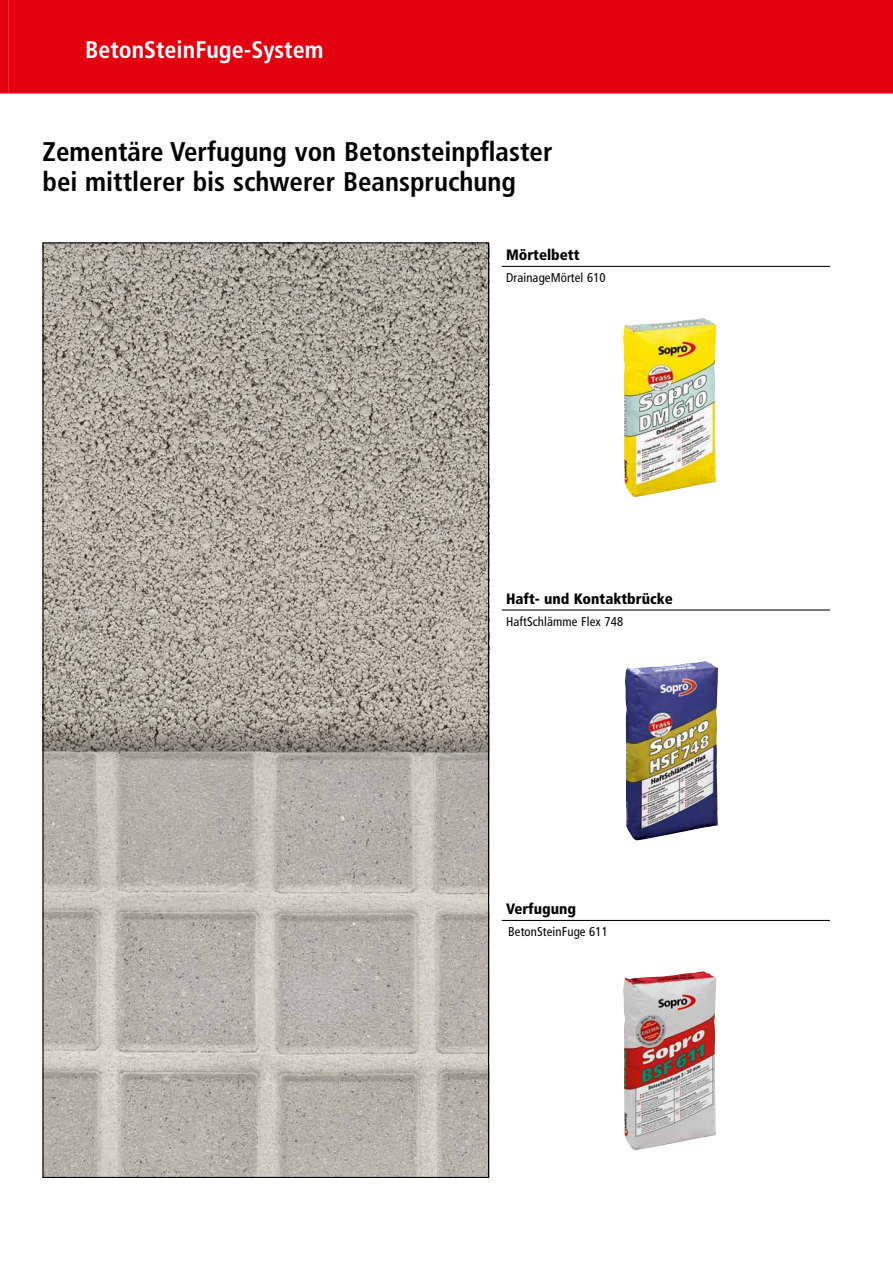
<style>
.page{position:relative;width:893px;height:1263px;background:#fff}
.page>*{position:absolute;margin:0;border:0;box-sizing:border-box;transform-origin:0 0}
.t1{font:700 condensed 30px "Frutiger LT";color:#fff}
.t2{font:700 condensed 27px/30px "Frutiger LT";color:#000}
.t3{font:700 condensed 24px "Frutiger LT";color:#fff}
.t4{font:900 condensed 15px "Frutiger LT";color:#000}
.t5{font:condensed 12.75px "Frutiger LT";letter-spacing:.01em;color:#000}
</style>
<div class="page">
<svg style="left:0;top:0;width:8px;height:94px"></svg>
<div style="left:8px;top:0;width:885px;height:94px;background:#e3000f"></div>
<img style="left:45px;top:244px;width:442px;height:932px">
<img style="left:625px;top:661px;width:93px;height:179px">
<img style="left:623px;top:971px;width:93px;height:179px">
<img style="left:623px;top:318px;width:93px;height:179px">
<hr style="left:502px;top:266px;width:327px;height:1px;background:#000">
<hr style="left:502px;top:609px;width:327px;height:1px;background:#000">
<hr style="left:502px;top:920px;width:327px;height:1px;background:#000">
<p class="t3" style="left:85px;top:36px;width:240px">BetonSteinFuge-System</p>
<p class="t1" style="left:43px;top:35px;width:299px">BetonSteinFuge-System</p>
<p class="t2" style="left:43px;top:136px;width:512px">Zementäre Verfugung von Betonsteinpflaster bei mittlerer bis schwerer Beanspruchung</p>
<p class="t4" style="left:506px;top:246px;width:75px">Mörtelbett</p>
<p class="t5" style="left:506px;top:270px;width:101px">DrainageMörtel 610</p>
<p class="t4" style="left:506px;top:589px;width:168px">Haft- und Kontaktbrücke</p>
<p class="t5" style="left:506px;top:614px;width:119px">HaftSchlämme Flex 748</p>
<p class="t4" style="left:506px;top:900px;width:72px">Verfugung</p>
<p class="t5" style="left:508px;top:924px;width:101px">BetonSteinFuge 611</p>
</div>
